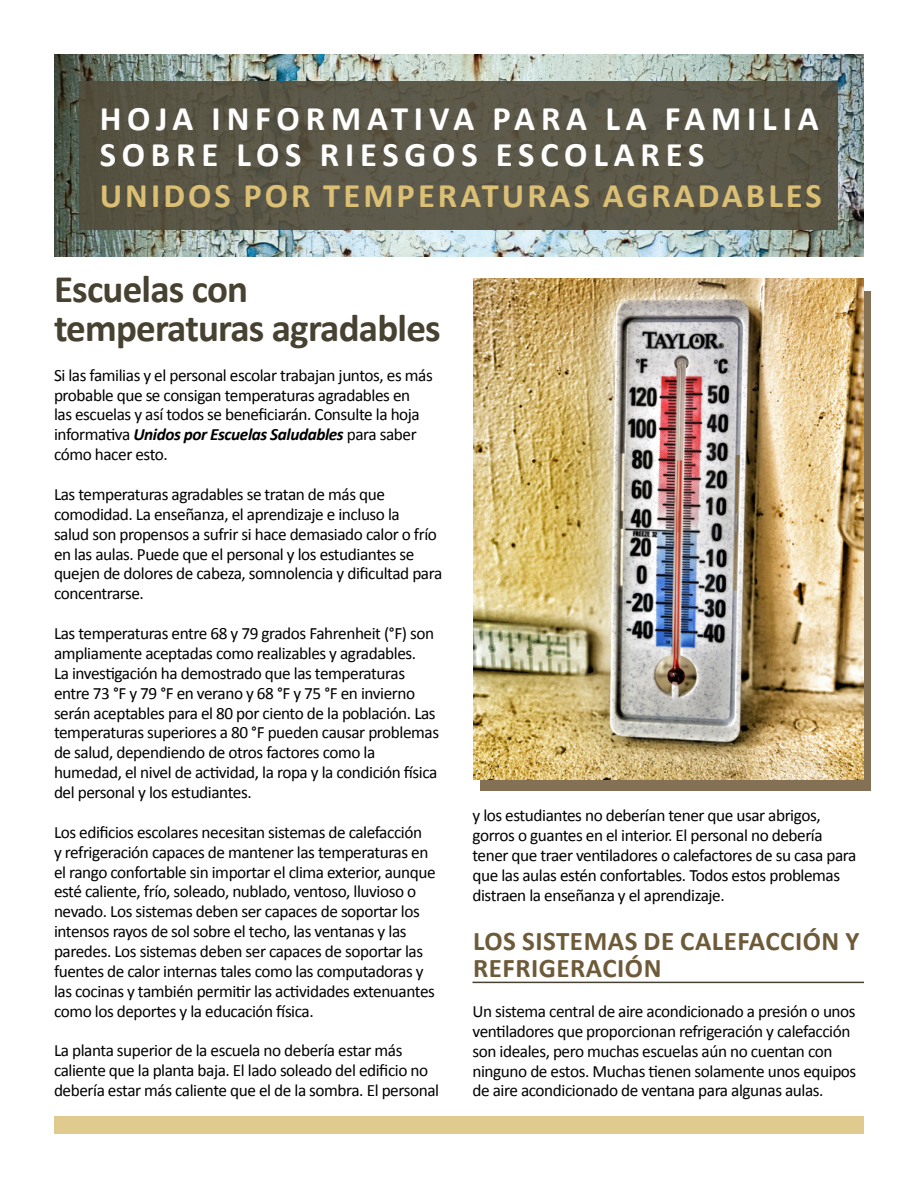
<style>
.page{position:relative;width:918px;height:1188px;background:#fff}
.page>*{position:absolute;margin:0;border:0;box-sizing:border-box;transform-origin:0 0}
.t1{font:700 39px/39px "Calibri";letter-spacing:-.02em;color:#474131}
.t2{font:700 34.5px/36px "Calibri";letter-spacing:.17em;color:#fff}
.t3{font:700 34.5px "Calibri";letter-spacing:.09em;color:#dbbf75}
.t4{font:700 27px/27px "Calibri";letter-spacing:.02em;color:#6d5a39}
.t5{font:17.25px/19.8px "Calibri";letter-spacing:-.025em;color:#000}
.s1{font-weight:700;font-style:italic}
</style>
<div class="page">
<div style="left:480px;top:291px;width:391px;height:499px;background:#847054"></div>
<img style="left:54px;top:54px;width:810px;height:203px">
<div style="left:54px;top:1116px;width:810px;height:18px;background:#e1ca8d"></div>
<hr style="left:472px;top:982px;width:392px;height:1px;background:#474131">
<div style="left:80px;top:81px;width:758px;height:149px;background:#5c5849"></div>
<img style="left:473px;top:279px;width:391px;height:501px">
<h2 class="t2" style="left:100px;top:101px;width:720px">HOJA INFORMATIVA PARA L A FAMIL IA<br>SOBRE LOS RIESGOS ESCOL ARES</h2>
<h2 class="t3" style="left:100px;top:173px;width:724px">UNIDOS POR TEMPERATURAS AGRADABLES</h2>
<h1 class="t1" style="left:54px;top:269px;width:388px">ESCUELAS CON<br>TEMPERATURAS AGRADABLES</h1>
<p class="t5" style="left:54px;top:365px;width:380px">Si las familias y el personal escolar trabajan juntos, es más probable que se consigan temperaturas agradables en<br>las escuelas y así todos se beneficiarán. Consulte la hoja informativa <span class="s1">Unidos por Escuelas Saludables</span> para saber cómo hacer esto.</p>
<p class="t5" style="left:54px;top:484px;width:390px">Las temperaturas agradables se tratan de más que comodidad. La enseñanza, el aprendizaje e incluso la<br>salud son propensos a sufrir si hace demasiado calor o frío en las aulas. Puede que el personal y los estudiantes se quejen de dolores de cabeza, somnolencia y dificultad para concentrarse.</p>
<p class="t5" style="left:54px;top:623px;width:387px">Las temperaturas entre 68 y 79 grados Fahrenheit (°F) son ampliamente aceptadas como realizables y agradables.<br>La investigación ha demostrado que las temperaturas entre 73 °F y 79 °F en verano y 68 °F y 75 °F en invierno serán aceptables para el 80 por ciento de la población. Las temperaturas superiores a 80 °F pueden causar problemas de salud, dependiendo de otros factores como la humedad, el nivel de actividad, la ropa y la condición física del personal y los estudiantes.</p>
<p class="t5" style="left:54px;top:822px;width:383px">Los edificios escolares necesitan sistemas de calefacción<br>y refrigeración capaces de mantener las temperaturas en el rango confortable sin importar el clima exterior, aunque esté caliente, frío, soleado, nublado, ventoso, lluvioso o nevado. Los sistemas deben ser capaces de soportar los intensos rayos de sol sobre el techo, las ventanas y las paredes. Los sistemas deben ser capaces de soportar las fuentes de calor internas tales como las computadoras y las cocinas y también permitir las actividades extenuantes como los deportes y la educación física.</p>
<p class="t5" style="left:54px;top:1041px;width:387px">La planta superior de la escuela no debería estar más caliente que la planta baja. El lado soleado del edificio no debería estar más caliente que el de la sombra. El personal</p>
<p class="t5" style="left:472px;top:806px;width:385px">y los estudiantes no deberían tener que usar abrigos, gorros o guantes en el interior. El personal no debería tener que traer ventiladores o calefactores de su casa para que las aulas estén confortables. Todos estos problemas distraen la enseñanza y el aprendizaje.</p>
<h3 class="t4" style="left:473px;top:928px;width:388px">LOS SISTEMAS DE CALE FACCIÓN Y<br>REFRIGERACIÓN</h3>
<p class="t5" style="left:472px;top:1001px;width:385px">Un sistema central de aire acondicionado a presión o unos ventiladores que proporcionan refrigeración y calefacción son ideales, pero muchas escuelas aún no cuentan con ninguno de estos. Muchas tienen solamente unos equipos de aire acondicionado de ventana para algunas aulas.</p>
</div>
